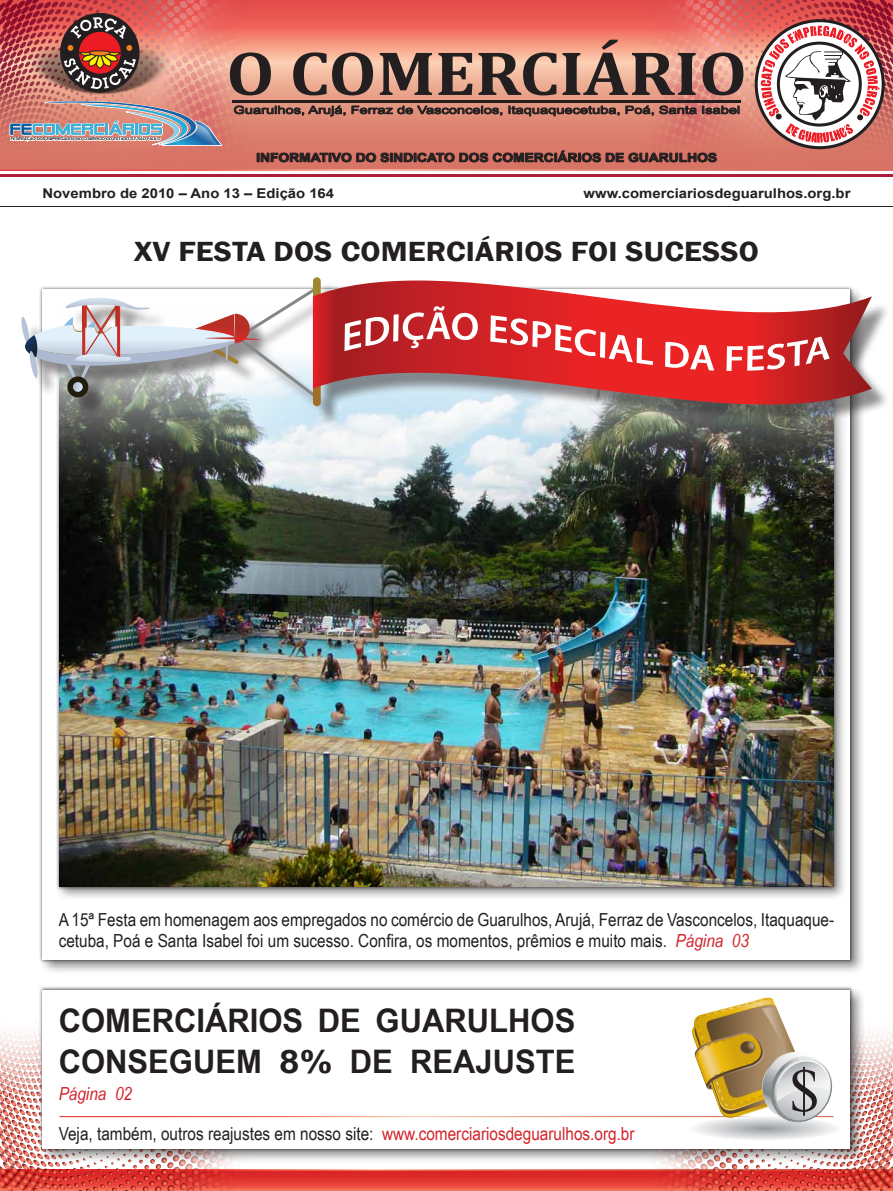
<style>
.page{position:relative;width:893px;height:1191px;background:#fff}
.page>*{position:absolute;margin:0;border:0;box-sizing:border-box;transform-origin:0 0}
.t1{font:700 63px "Cambria";color:#231f20;scale:1.1 1}
.t2{font:700 32.4px/40.5px "Arial Narrow";color:#231f20;scale:1.17 1}
.t3{font:600 28.5px "Franklin Gothic";letter-spacing:.005em;color:#231f20;scale:1.1 1}
.t4{font:18px/20.2px "Arial Narrow";color:#231f20;scale:1.04 1}
.t5{font:italic 18px "Arial Narrow";color:#d2232a;scale:1.04 1}
.t6{font:700 13.5px "Arial";color:#231f20;scale:1.1 1}
.t7{font:700 12px "Arial";color:#231f20;scale:1.15 1}
.t8{font:10.8px "Arial";color:#231f20;scale:1.36 1}
.s1{font-style:italic;color:#d2232a}
.s2{color:#d2232a}
</style>
<div class="page">
<div style="left:39px;top:286px;width:826px;height:688px;background:#231f20;opacity:.5"></div>
<div style="left:43px;top:289px;width:807px;height:671px;background:#fff"></div>
<div style="left:55px;top:301px;width:792px;height:599px;background:#231f20;opacity:.5"></div>
<img style="left:60px;top:520px;width:773px;height:367px">
<hr style="left:0;top:174px;width:893px;height:2px;background:#a30625">
<hr style="left:0;top:206px;width:893px;height:1px;background:#231f20">
<svg style="left:0;top:0;width:893px;height:171px;background:#d08075"></svg>
<svg style="left:0;top:997px;width:893px;height:194px"></svg>
<img style="left:55px;top:425px;width:788px;height:95px">
<div style="left:25px;top:281px;width:866px;height:144px;background:#231f20;opacity:.5"></div>
<svg style="left:313px;top:277px;width:8px;height:129px"></svg>
<svg style="left:21px;top:286px;width:292px;height:112px"></svg>
<svg style="left:313px;top:280px;width:559px;height:136px"></svg>
<svg style="left:344px;top:306px;width:134px;height:45px"></svg>
<svg style="left:490px;top:315px;width:106px;height:41px"></svg>
<div style="left:600px;top:332px;width:5px;height:26px;background:#fff"></div>
<svg style="left:609px;top:335px;width:44px;height:30px"></svg>
<svg style="left:665px;top:342px;width:49px;height:28px"></svg>
<svg style="left:726px;top:336px;width:104px;height:35px"></svg>
<h1 class="t1" style="left:226px;top:35px;width:475px">O COMERCIÁRIO</h1>
<p class="t8" style="left:233px;top:103px;width:374px">Guarulhos, Arujá, Ferraz de Vasconcelos, Itaquaquecetuba, Poá, Santa Isabel</p>
<p class="t7" style="left:256px;top:150px;width:402px">INFORMATIVO DO SINDICATO DOS COMERCIÁRIOS DE GUARULHOS</p>
<p class="t6" style="left:43px;top:185px;width:267px">Novembro de 2010 – Ano 13 – Edição 164</p>
<p class="t6" style="left:584px;top:185px;width:244px">www.comerciariosdeguarulhos.org.br</p>
<h3 class="t3" style="left:134px;top:234px;width:570px">XV FESTA DOS COMERCIÁRIOS FOI SUCESSO</h3>
<p class="t4" style="left:59px;top:909px;width:747px">A 15ª Festa em homenagem aos empregados no comércio de Guarulhos, Arujá, Ferraz de Vasconcelos, Itaquaque&shy;cetuba, Poá e Santa Isabel foi um sucesso. Confira, os momentos, prêmios e muito mais. <span class="s1">Página 03</span></p>
<h2 class="t2" style="left:59px;top:998px;width:443px">COMERCIÁRIOS DE GUARULHOS<br>CONSEGUEM 8% DE REAJUSTE</h2>
<p class="t5" style="left:59px;top:1081px;width:72px">Página 02</p>
<p class="t4" style="left:59px;top:1122px;width:555px">Veja, também, outros reajustes em nosso site: <span class="s2">www.comerciariosdeguarulhos.org.br</span></p>
</div>
